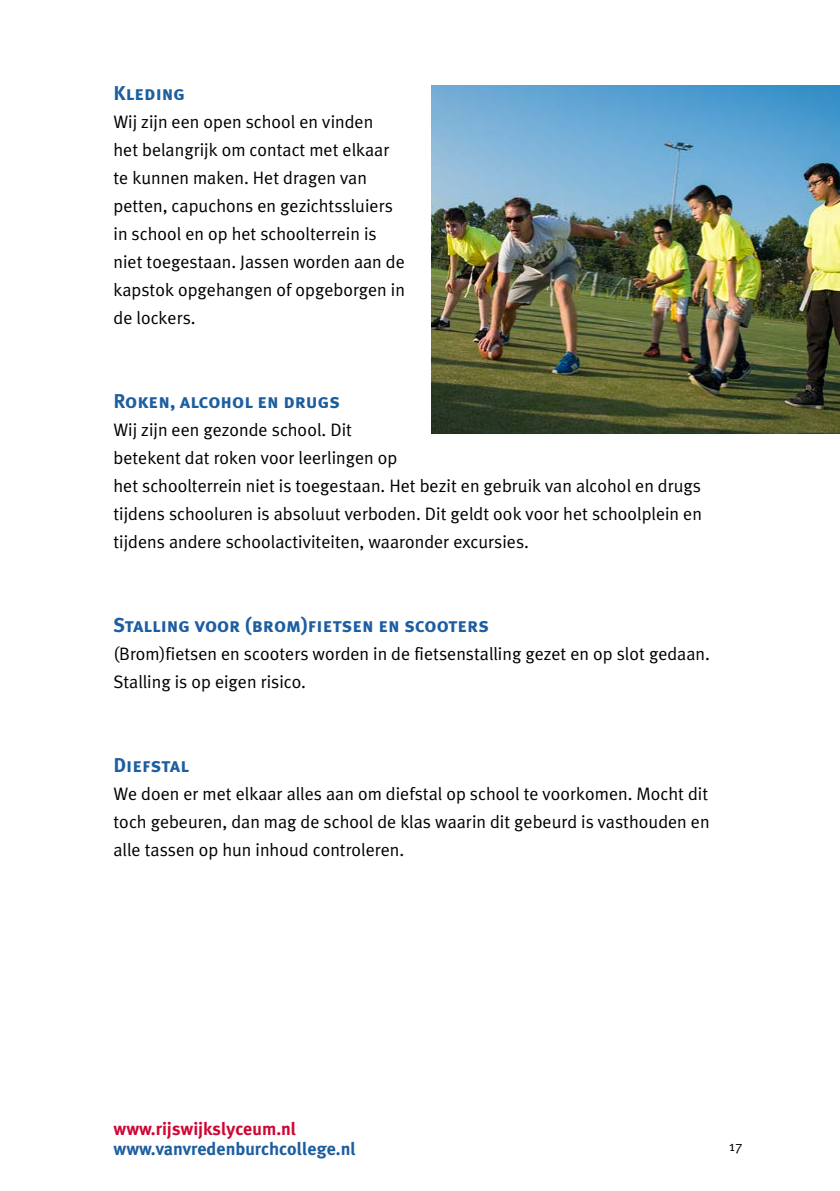
<style>
.page{position:relative;width:840px;height:1191px;background:#fff}
.page>*{position:absolute;margin:0;border:0;box-sizing:border-box;transform-origin:0 0}
.t1{font:20px "Meta Plus Bold Caps";color:#1c5ea0}
.t2{font:18px/28px "Meta Plus Normal";color:#000}
.t3{font:700 18px "Meta Plus";color:#1c5ea0}
.t4{font:700 18px "Meta Plus";color:#cf0535}
.t5{font:14px "Meta Plus Normal";color:#000}
</style>
<div class="page">
<img style="left:431px;top:85px;width:408px;height:349px">
<p class="t1" style="left:113px;top:82px;width:73px">Kleding</p>
<p class="t2" style="left:113px;top:108px;width:293px">Wij zijn een open school en vinden<br>het belangrijk om contact met elkaar te kunnen maken. Het dragen van petten, capuchons en gezichtssluiers in school en op het schoolterrein is niet toegestaan. Jassen worden aan de kapstok opgehangen of opgeborgen in de lockers.</p>
<p class="t1" style="left:113px;top:390px;width:228px">Roken, alcohol en drugs</p>
<p class="t2" style="left:113px;top:416px;width:589px">Wij zijn een gezonde school. Dit<br>betekent dat roken voor leerlingen op<br>het schoolterrein niet is toegestaan. Het bezit en gebruik van alcohol en drugs tijdens schooluren is absoluut verboden. Dit geldt ook voor het schoolplein en tijdens andere schoolactiviteiten, waaronder excursies.</p>
<p class="t1" style="left:113px;top:614px;width:377px">Stalling voor (brom)fietsen en scooters</p>
<p class="t2" style="left:113px;top:640px;width:597px">(Brom)fietsen en scooters worden in de fietsenstalling gezet en op slot gedaan.<br>Stalling is op eigen risico.</p>
<p class="t1" style="left:113px;top:754px;width:77px">Diefstal</p>
<p class="t2" style="left:113px;top:780px;width:597px;text-align:justify">We doen er met elkaar alles aan om diefstal op school te voorkomen. Mocht dit toch gebeuren, dan mag de school de klas waarin dit gebeurd is vasthouden en alle tassen op hun inhoud controleren.</p>
<p class="t4" style="left:113px;top:1117px;width:184px">www.rijswijkslyceum.nl</p>
<p class="t3" style="left:113px;top:1137px;width:244px">www.vanvredenburchcollege.nl</p>
<p class="t5" style="left:729px;top:1138px;width:15px">17</p>
</div>
